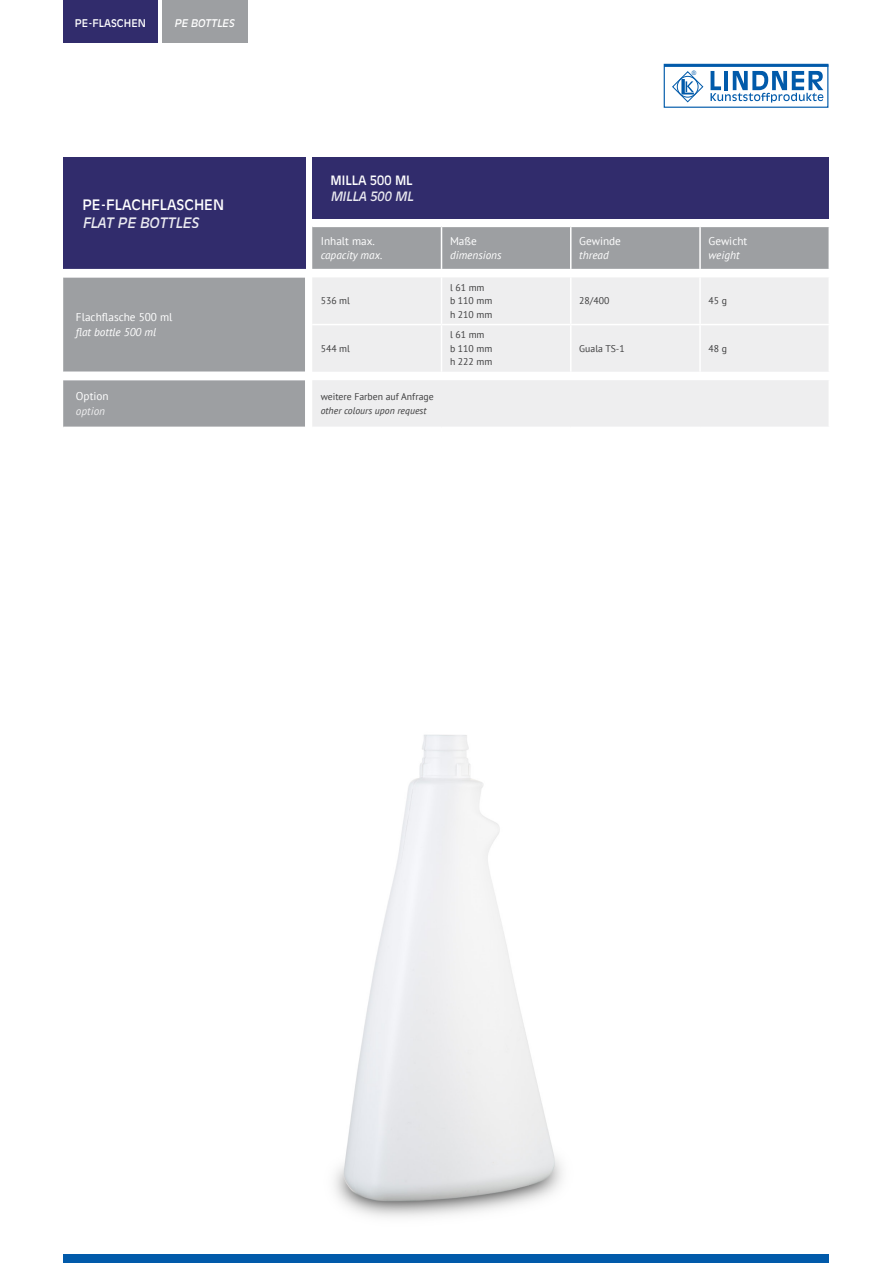
<style>
.page{position:relative;width:893px;height:1263px;background:#fff}
.page>*{position:absolute;margin:0;border:0;box-sizing:border-box;transform-origin:0 0}
.t1{font:14.25px "Antique Olive CE";color:#fff}
.t2{font:italic 14.25px "Antique Olive CE";color:#fff}
.t3{font:12.75px "Antique Olive CE";color:#fff}
.t4{font:italic 12.75px "Antique Olive CE";color:#fff}
.t5{font:11.25px "PT Sans";color:#fff}
.t6{font:italic 11.25px "PT Sans";color:#fff}
.t7{font:italic 11.25px "PT Sans";color:#eeeeef}
.t8{font:10.5px "Antique Olive CE";color:#fff}
.t9{font:italic 10.5px "Antique Olive CE";color:#fff}
.t10{font:9.75px/13.5px "PT Sans";color:#3e3e3f}
.t11{font:italic 9.75px "PT Sans";color:#3e3e3f}
.t12{font:6px "Arial";color:#015aaa}
</style>
<div class="page">
<div style="left:63px;top:1254px;width:765px;height:9px;background:#015aaa"></div>
<div style="left:664px;top:64px;width:164px;height:44px;border:1px solid #015aaa"></div>
<hr style="left:664px;top:65px;width:164px;height:2px;background:#015aaa">
<svg style="left:711px;top:71px;width:112px;height:32px"></svg>
<svg style="left:672px;top:71px;width:32px;height:32px"></svg>
<div style="left:677px;top:76px;width:22px;height:22px;border:1px solid #015aaa;border-radius:50%"></div>
<div style="left:162px;top:0;width:85px;height:43px;background:#9d9fa2"></div>
<div style="left:63px;top:0;width:95px;height:43px;background:#312c6c"></div>
<div style="left:312px;top:157px;width:516px;height:62px;background:#312c6c"></div>
<div style="left:63px;top:157px;width:242px;height:112px;background:#312c6c"></div>
<svg style="left:63px;top:226px;width:766px;height:43px;fill:#9d9fa2"></svg>
<svg style="left:63px;top:277px;width:242px;height:150px;background:#a3a5a8"></svg>
<div style="left:312px;top:278px;width:516px;height:149px;background:#eeeeef"></div>
<hr style="left:441px;top:227px;width:1px;height:42px;background:#fff">
<hr style="left:570px;top:227px;width:1px;height:42px;background:#fff">
<hr style="left:699px;top:227px;width:2px;height:42px;background:#fff">
<hr style="left:441px;top:277px;width:1px;height:47px;background:#fff">
<hr style="left:570px;top:277px;width:1px;height:47px;background:#fff">
<hr style="left:699px;top:277px;width:2px;height:47px;background:#fff">
<hr style="left:441px;top:325px;width:1px;height:47px;background:#fff">
<hr style="left:570px;top:325px;width:1px;height:47px;background:#fff">
<hr style="left:699px;top:325px;width:2px;height:47px;background:#fff">
<hr style="left:312px;top:226px;width:129px;height:1px;background:#fff">
<hr style="left:441px;top:226px;width:130px;height:1px;background:#fff">
<hr style="left:571px;top:226px;width:129px;height:1px;background:#fff">
<hr style="left:700px;top:226px;width:130px;height:1px;background:#fff">
<hr style="left:312px;top:324px;width:129px;height:1px;background:#fff">
<hr style="left:441px;top:324px;width:130px;height:1px;background:#fff">
<hr style="left:571px;top:324px;width:129px;height:1px;background:#fff">
<hr style="left:700px;top:324px;width:130px;height:1px;background:#fff">
<p class="t8" style="left:75px;top:17px;width:73px">PE-FLASCHEN</p>
<p class="t9" style="left:174px;top:17px;width:62px">PE BOTTLES</p>
<p class="t1" style="left:82px;top:197px;width:143px">PE-FLACHFLASCHEN</p>
<h1 class="t2" style="left:82px;top:214px;width:118px">FLAT PE BOTTLES</h1>
<p class="t5" style="left:76px;top:309px;width:98px">Flachflasche 500 ml</p>
<p class="t6" style="left:76px;top:325px;width:82px">flat bottle 500 ml</p>
<p class="t5" style="left:76px;top:388px;width:34px">Option</p>
<p class="t7" style="left:76px;top:404px;width:31px">option</p>
<p class="t3" style="left:331px;top:172px;width:84px">MILLA 500 ML</p>
<h2 class="t4" style="left:331px;top:189px;width:84px">MILLA 500 ML</h2>
<p class="t5" style="left:321px;top:234px;width:56px">Inhalt max.</p>
<p class="t6" style="left:321px;top:248px;width:63px">capacity max.</p>
<p class="t10" style="left:321px;top:294px;width:31px">536 ml</p>
<p class="t10" style="left:321px;top:341px;width:31px">544 ml</p>
<p class="t10" style="left:321px;top:390px;width:114px">weitere Farben auf Anfrage</p>
<p class="t11" style="left:321px;top:404px;width:107px">other colours upon request</p>
<p class="t5" style="left:450px;top:234px;width:28px">Maße</p>
<p class="t6" style="left:450px;top:248px;width:53px">dimensions</p>
<p class="t10" style="left:450px;top:280px;width:44px">l 61 mm<br>b 110 mm</p>
<p class="t10" style="left:450px;top:307px;width:44px">h 210 mm</p>
<p class="t10" style="left:450px;top:328px;width:44px">l 61 mm<br>b 110 mm</p>
<p class="t10" style="left:450px;top:355px;width:44px">h 222 mm</p>
<p class="t5" style="left:579px;top:234px;width:43px">Gewinde</p>
<p class="t6" style="left:579px;top:248px;width:31px">thread</p>
<p class="t12" style="left:692px;top:69px;width:6px">®</p>
<p class="t5" style="left:709px;top:234px;width:40px">Gewicht</p>
<p class="t6" style="left:709px;top:248px;width:32px">weight</p>
<p class="t10" style="left:579px;top:294px;width:32px">28/400</p>
<p class="t10" style="left:709px;top:294px;width:20px">45 g</p>
<p class="t10" style="left:579px;top:341px;width:47px">Guala TS-1</p>
<p class="t10" style="left:709px;top:341px;width:20px">48 g</p>
</div>
